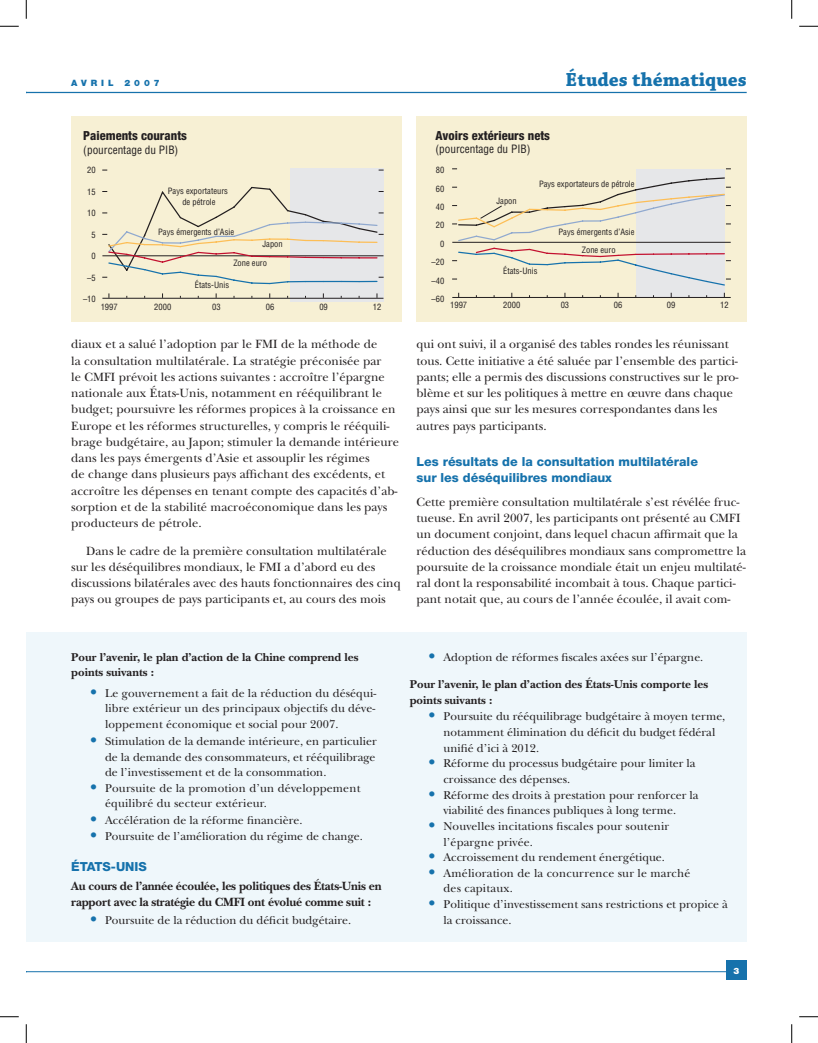
<style>
.page{position:relative;width:818px;height:1043px;background:#fff}
.page>*{position:absolute;margin:0;border:0;box-sizing:border-box;transform-origin:0 0}
.t1{font:700 20px "Chaparral Pro";color:#1672ac}
.t2{font:15px/31.2px "New Baskerville";color:#1672ac}
.body{font:12.5px/16.2px "New Baskerville";letter-spacing:.005em;color:#231f20}
._1st_para{font:12.5px/16.2px "New Baskerville";color:#231f20}
.body-2{font:700 12.5px/16.2px "New Baskerville";letter-spacing:-.015em;color:#231f20}
.subhead{font:800 12.5px/16.2px "Helvetica Neue";color:#1672ac}
.t3{font:800 condensed 12.5px "Helvetica Neue";color:#231f20}
.Country{font:800 12.5px "Helvetica Neue";color:#1672ac}
.bullets{font:11.88px/15.6px "New Baskerville";color:#231f20}
.Subhead2{font:700 11.88px/15.6px "New Baskerville";color:#231f20}
.t4{font:condensed 11.25px "Helvetica";color:#231f20}
.t5{font:900 8.75px "Helvetica Neue";letter-spacing:.45em;color:#1672ac}
.t6{font:condensed 8.5px/11.2px "Helvetica";color:#231f20;text-align:center}
</style>
<div class="page">
<hr style="left:26px;top:92px;width:720px;height:1px;background:#1672ac">
<hr style="left:26px;top:971px;width:720px;height:1px;background:#1672ac">
<div style="left:726px;top:960px;width:20px;height:19px;background:#1672ac"></div>
<div style="left:71px;top:116px;width:330px;height:206px;background:#f7f0d4"></div>
<div style="left:290px;top:168px;width:93px;height:133px;background:#e6e7e9"></div>
<hr style="left:102px;top:298px;width:281px;height:1px;background:#231f20">
<svg style="left:102px;top:186px;width:281px;height:99px"></svg>
<div style="left:416px;top:116px;width:330px;height:206px;background:#f7f0d4"></div>
<div style="left:636px;top:169px;width:89px;height:128px;background:#e6e7e9"></div>
<hr style="left:452px;top:297px;width:278px;height:1px;background:#231f20">
<svg style="left:452px;top:177px;width:278px;height:109px"></svg>
<div style="left:26px;top:632px;width:720px;height:309px;background:#eff7fb"></div>
<svg style="left:0;top:25px;width:19px;height:2px"></svg>
<svg style="left:799px;top:25px;width:19px;height:2px"></svg>
<svg style="left:0;top:1016px;width:19px;height:1px"></svg>
<svg style="left:799px;top:1016px;width:19px;height:1px"></svg>
<svg style="left:25px;top:0;width:2px;height:19px"></svg>
<svg style="left:25px;top:1024px;width:2px;height:18px"></svg>
<svg style="left:791px;top:0;width:1px;height:19px"></svg>
<svg style="left:791px;top:1024px;width:1px;height:18px"></svg>
<p class="t5" style="left:71px;top:78px;width:90px">AVRIL 2007</p>
<p class="t1" style="left:565px;top:68px;width:183px">Études thématiques</p>
<p class="t3" style="left:83px;top:128px;width:105px">Paiements courants</p>
<p class="t4" style="left:83px;top:143px;width:96px">(pourcentage du PIB)</p>
<p class="t3" style="left:435px;top:127px;width:116px">Avoirs extérieurs nets</p>
<p class="t4" style="left:435px;top:142px;width:96px">(pourcentage du PIB)</p>
<p class="t6" style="left:87px;top:165px;width:10px">20</p>
<p class="t6" style="left:435px;top:164px;width:10px">80</p>
<p class="t6" style="left:87px;top:186px;width:10px">15</p>
<p class="t6" style="left:87px;top:207px;width:10px">10</p>
<p class="t6" style="left:91px;top:229px;width:6px">5</p>
<p class="t6" style="left:168px;top:185px;width:62px">Pays exportateurs de pétrole</p>
<p class="t6" style="left:158px;top:226px;width:77px">Pays émergents d’Asie</p>
<p class="t6" style="left:435px;top:183px;width:10px">60</p>
<p class="t6" style="left:435px;top:201px;width:10px">40</p>
<p class="t6" style="left:435px;top:220px;width:10px">20</p>
<p class="t6" style="left:496px;top:195px;width:22px">Japon</p>
<p class="t6" style="left:539px;top:178px;width:97px">Pays exportateurs de pétrole</p>
<p class="t6" style="left:558px;top:226px;width:77px">Pays émergents d’Asie</p>
<p class="t6" style="left:91px;top:250px;width:6px">0</p>
<p class="t6" style="left:87px;top:272px;width:10px">–5</p>
<p class="t6" style="left:262px;top:238px;width:22px">Japon</p>
<p class="t6" style="left:233px;top:257px;width:35px">Zone euro</p>
<p class="t6" style="left:195px;top:279px;width:36px">États-Unis</p>
<p class="t6" style="left:440px;top:238px;width:6px">0</p>
<p class="t6" style="left:431px;top:256px;width:14px">–20</p>
<p class="t6" style="left:431px;top:275px;width:14px">–40</p>
<p class="t6" style="left:503px;top:265px;width:36px">États-Unis</p>
<p class="t6" style="left:582px;top:244px;width:35px">Zone euro</p>
<p class="t6" style="left:83px;top:293px;width:14px">–10</p>
<p class="t6" style="left:101px;top:301px;width:18px">1997</p>
<p class="t6" style="left:154px;top:301px;width:18px">2000</p>
<p class="t6" style="left:212px;top:301px;width:10px">03</p>
<p class="t6" style="left:266px;top:301px;width:10px">06</p>
<p class="t6" style="left:319px;top:301px;width:10px">09</p>
<p class="t6" style="left:373px;top:301px;width:10px">12</p>
<p class="t6" style="left:431px;top:293px;width:14px">–60</p>
<p class="t6" style="left:450px;top:300px;width:18px">1997</p>
<p class="t6" style="left:503px;top:300px;width:18px">2000</p>
<p class="t6" style="left:560px;top:300px;width:10px">03</p>
<p class="t6" style="left:613px;top:300px;width:10px">06</p>
<p class="t6" style="left:667px;top:300px;width:10px">09</p>
<p class="t6" style="left:720px;top:300px;width:10px">12</p>
<p class="body" style="left:71px;top:336px;width:329px">diaux et a salué l’adoption par le FMI de la méthode de<br>la consultation multilatérale. La stratégie préconisée par<br>le CMFI prévoit les actions suivantes : accroître l’épargne nationale aux États-Unis, notamment en rééquilibrant le budget; poursuivre les réformes propices à la croissance en Europe et les réformes structurelles, y compris le rééquili&shy;brage budgétaire, au Japon; stimuler la demande intérieure dans les pays émergents d’Asie et assouplir les régimes<br>de change dans plusieurs pays affichant des excédents, et accroître les dépenses en tenant compte des capacités d’ab&shy;sorption et de la stabilité macroéconomique dans les pays producteurs de pétrole.</p>
<p class="body" style="left:71px;top:542px;width:331px;text-indent:15px">Dans le cadre de la première consultation multilatérale sur les déséquilibres mondiaux, le FMI a d’abord eu des discussions bilatérales avec des hauts fonctionnaires des cinq pays ou groupes de pays participants et, au cours des mois</p>
<p class="body" style="left:416px;top:336px;width:323px">qui ont suivi, il a organisé des tables rondes les réunissant tous. Cette initiative a été saluée par l’ensemble des partici&shy;pants; elle a permis des discussions constructives sur le pro&shy;blème et sur les politiques à mettre en œuvre dans chaque pays ainsi que sur les mesures correspondantes dans les autres pays participants.</p>
<p class="subhead" style="left:416px;top:453px;width:283px">Les résultats de la consultation multilatérale sur les déséquilibres mondiaux</p>
<p class="_1st_para" style="left:416px;top:493px;width:331px">Cette première consultation multilatérale s’est révélée fruc&shy;tueuse. En avril 2007, les participants ont présenté au CMFI un document conjoint, dans lequel chacun affirmait que la réduction des déséquilibres mondiaux sans compromettre la poursuite de la croissance mondiale était un enjeu multilaté&shy;ral dont la responsabilité incombait à tous. Chaque partici&shy;pant notait que, au cours de l’année écoulée, il avait com-</p>
<p class="Subhead2" style="left:71px;top:649px;width:289px">Pour l’avenir, le plan d’action de la Chine comprend les points suivants :</p>
<p class="bullets" style="left:105px;top:685px;width:273px;text-align:justify">Le gouvernement a fait de la réduction du déséqui&shy;libre extérieur un des principaux objectifs du déve&shy;loppement économique et social pour 2007.</p>
<p class="bullets" style="left:105px;top:733px;width:273px;text-align:justify">Stimulation de la demande intérieure, en particulier de la demande des consommateurs, et rééquilibrage de l’investissement et de la consommation.</p>
<p class="bullets" style="left:105px;top:780px;width:257px">Poursuite de la promotion d’un développement équilibré du secteur extérieur.</p>
<p class="bullets" style="left:105px;top:812px;width:199px">Accélération de la réforme financière.</p>
<p class="bullets" style="left:105px;top:828px;width:259px">Poursuite de l’amélioration du régime de change.</p>
<p class="Country" style="left:71px;top:859px;width:77px">États-Unis</p>
<p class="body-2" style="left:71px;top:877px;width:312px">Au cours de l’année écoulée, les politiques des États-Unis en rapport avec la stratégie du CMFI ont évolué comme suit :</p>
<p class="bullets" style="left:105px;top:912px;width:248px">Poursuite de la réduction du déficit budgétaire.</p>
<p class="t2" style="left:90px;top:676px;width:8px">•</p>
<p class="t2" style="left:90px;top:724px;width:8px">•</p>
<p class="t2" style="left:90px;top:770px;width:8px;line-height:32.5px">• •</p>
<p class="t2" style="left:90px;top:819px;width:8px">•</p>
<p class="t2" style="left:90px;top:903px;width:8px">•</p>
<p class="bullets" style="left:443px;top:649px;width:261px">Adoption de réformes fiscales axées sur l’épargne.</p>
<p class="Subhead2" style="left:409px;top:676px;width:300px">Pour l’avenir, le plan d’action des États-Unis comporte les points suivants :</p>
<p class="bullets" style="left:443px;top:708px;width:283px">Poursuite du rééquilibrage budgétaire à moyen terme, notamment élimination du déficit du budget fédéral unifié d’ici à 2012.</p>
<p class="bullets" style="left:443px;top:755px;width:253px">Réforme du processus budgétaire pour limiter la croissance des dépenses.</p>
<p class="bullets" style="left:443px;top:787px;width:256px">Réforme des droits à prestation pour renforcer la viabilité des finances publiques à long terme.</p>
<p class="bullets" style="left:443px;top:818px;width:227px">Nouvelles incitations fiscales pour soutenir l’épargne privée.</p>
<p class="bullets" style="left:443px;top:849px;width:223px">Accroissement du rendement énergétique.</p>
<p class="bullets" style="left:443px;top:865px;width:248px">Amélioration de la concurrence sur le marché des capitaux.</p>
<p class="bullets" style="left:443px;top:896px;width:286px">Politique d’investissement sans restrictions et propice à la croissance.</p>
<p class="t2" style="left:428px;top:640px;width:8px">•</p>
<p class="t2" style="left:428px;top:700px;width:8px">•</p>
<p class="t2" style="left:428px;top:746px;width:8px;text-align:justify">• • • •</p>
<p class="t2" style="left:428px;top:856px;width:8px">• •</p>
</div>
